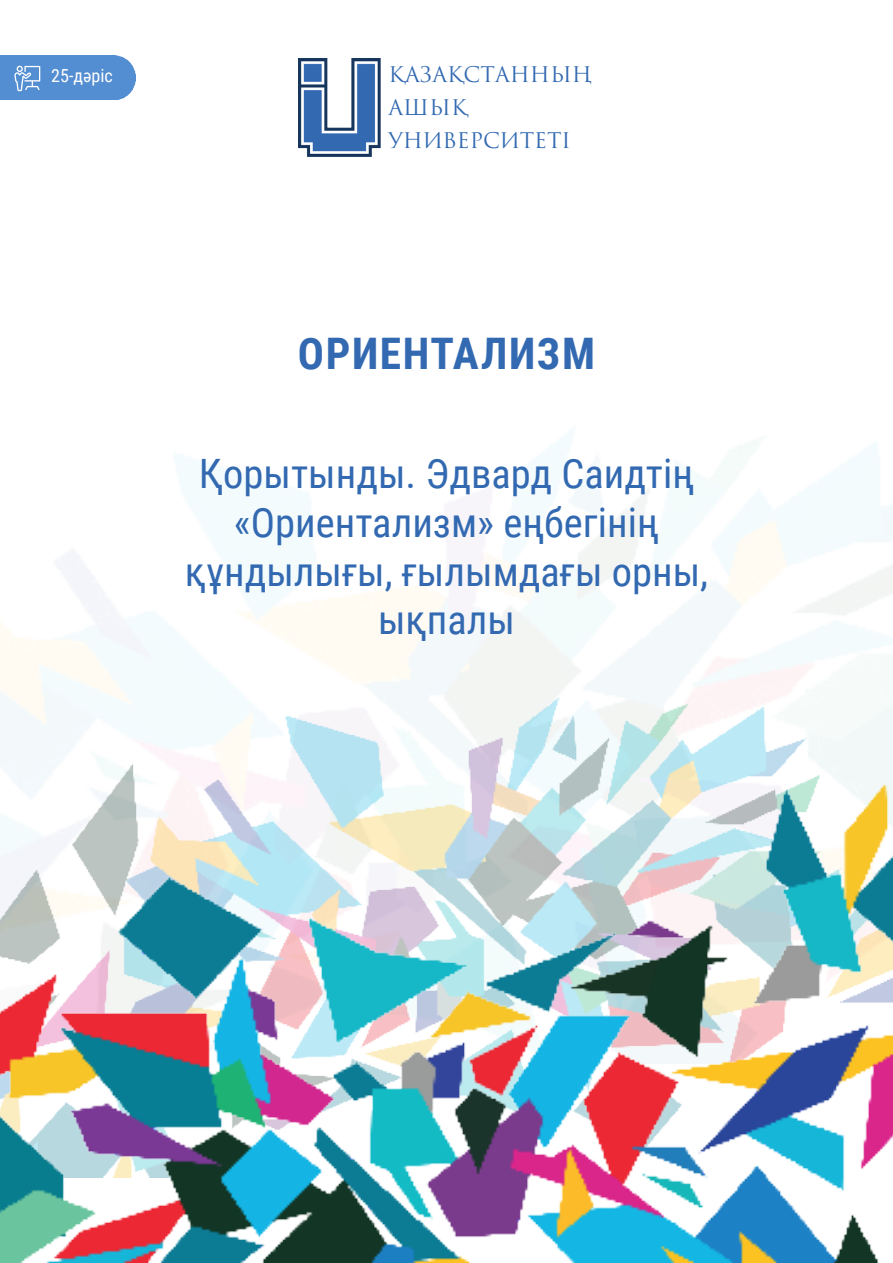
<style>
.page{position:relative;width:893px;height:1263px;background:#fff}
.page>*{position:absolute;margin:0;border:0;box-sizing:border-box;transform-origin:0 0}
.t1{font:700 43.5px "Roboto Condensed";letter-spacing:.035em;color:#3269b1}
.t2{font:40.5px/48.6px "Roboto Condensed";color:#3269b1;text-align:center}
.t3{font:21px "Trajan Pro 3";color:#3269b1}
.t4{font:18px "Roboto Condensed";color:#fff}
</style>
<div class="page">
<img style="left:0;top:429px;width:893px;height:634px">
<img style="left:0;top:696px;width:892px;height:33px">
<img style="left:0;top:729px;width:892px;height:534px">
<div style="left:0;top:55px;width:136px;height:45px;background:#538dd2"></div>
<svg style="left:14px;top:66px;width:26px;height:25px"></svg>
<img style="left:298px;top:58px;width:82px;height:99px">
<p class="t4" style="left:51px;top:63px;width:63px">25-дәріс</p>
<p class="t3" style="left:389px;top:60px;width:205px">ҚАЗАҚСТАННЫҢ</p>
<p class="t3" style="left:389px;top:93px;width:81px">АШЫҚ</p>
<p class="t3" style="left:389px;top:126px;width:184px">УНИВЕРСИТЕТІ</p>
<p class="t1" style="left:298px;top:323px;width:299px">ОРИЕНТАЛИЗМ</p>
<p class="t2" style="left:185px;top:448px;width:525px">Қорытынды. Эдвард Саидтің «Ориентализм» еңбегінің құндылығы, ғылымдағы орны, ықпалы</p>
</div>
